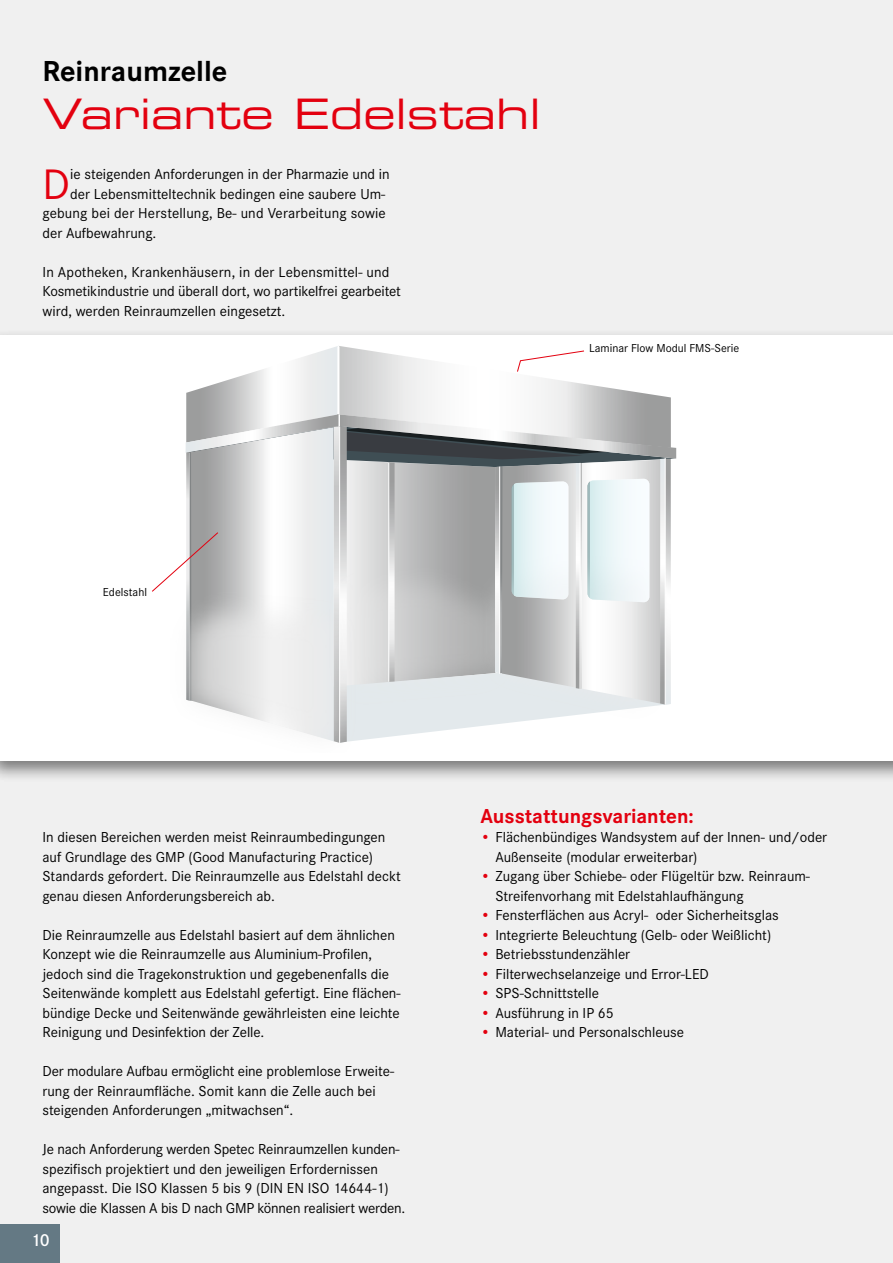
<style>
.page{position:relative;width:893px;height:1263px;background:#f0f0f0}
.page>*{position:absolute;margin:0;border:0;box-sizing:border-box;transform-origin:0 0}
.t1{font:44.25px "Corporate S";color:#e3000f}
.t2{font:42px "Eurostile Extended Two";color:#e3000f}
.t3{font:700 30px "Corporate S";color:#000}
.t4{font:700 21px "Corporate S";color:#e3000f}
.t5{font:600 18px "Corporate S";color:#fff}
.t6{font:15px/19.5px "Corporate S";color:#000}
.t7{font:12px "Corporate S";color:#000}
.s1{color:#e3000f}
</style>
<div class="page">
<div style="left:0;top:1225px;width:60px;height:38px;background:#647984"></div>
<div style="left:0;top:329px;width:893px;height:454px;background:#000;opacity:.5"></div>
<div style="left:0;top:335px;width:893px;height:425px;background:#fff"></div>
<svg style="left:152px;top:346px;width:524px;height:397px"></svg>
<h3 class="t3" style="left:43px;top:54px;width:186px">Reinraumzelle</h3>
<h2 class="t2" style="left:43px;top:85px;width:500px">Variante Edelstahl</h2>
<h1 class="t1" style="left:43px;top:159px;width:29px">D</h1>
<p class="t6" style="left:70px;top:165px;width:321px">ie steigenden Anforderungen in der Pharmazie und in</p>
<p class="t6" style="left:70px;top:184px;width:316px">der Lebensmitteltechnik bedingen eine saubere Um-</p>
<p class="t6" style="left:43px;top:204px;width:345px">gebung bei der Herstellung, Be- und Verarbeitung sowie</p>
<p class="t6" style="left:43px;top:223px;width:115px">der Aufbewahrung.</p>
<p class="t6" style="left:43px;top:262px;width:360px">In Apotheken, Krankenhäusern, in der Lebensmittel- und<br>Kosmetikindustrie und überall dort, wo partikelfrei gearbeitet wird, werden Reinraumzellen eingesetzt.</p>
<p class="t7" style="left:589px;top:341px;width:152px">Laminar Flow Modul FMS-Serie</p>
<p class="t7" style="left:103px;top:585px;width:46px">Edelstahl</p>
<p class="t6" style="left:43px;top:828px;width:360px">In diesen Bereichen werden meist Reinraumbedingungen auf Grundlage des GMP (Good Manufacturing Practice)<br>Standards gefordert. Die Reinraumzelle aus Edelstahl deckt genau diesen Anforderungsbereich ab.</p>
<p class="t6" style="left:43px;top:925px;width:360px">Die Reinraumzelle aus Edelstahl basiert auf dem ähnlichen Konzept wie die Reinraumzelle aus Aluminium-Profilen, jedoch sind die Tragekonstruktion und gegebenenfalls die Seitenwände komplett aus Edelstahl gefertigt. Eine flächen&shy;bündige Decke und Seitenwände gewährleisten eine leichte Reinigung und Desinfektion der Zelle.</p>
<p class="t6" style="left:43px;top:1062px;width:353px">Der modulare Aufbau ermöglicht eine problemlose Erweite&shy;rung der Reinraumfläche. Somit kann die Zelle auch bei steigenden Anforderungen „mitwachsen“.</p>
<p class="t6" style="left:43px;top:1140px;width:364px">Je nach Anforderung werden Spetec Reinraumzellen kunden&shy;spezifisch projektiert und den jeweiligen Erfordernissen angepasst. Die ISO Klassen 5 bis 9 (DIN EN ISO 14644-1) sowie die Klassen A bis D nach GMP können realisiert werden.</p>
<p class="t5" style="left:31px;top:1230px;width:21px">10</p>
<h3 class="t4" style="left:480px;top:804px;width:215px">Ausstattungsvarianten:</h3>
<p class="t6" style="left:495px;top:828px;width:333px;text-indent:-15px"><span class="s1">•</span> Flächenbündiges Wandsystem auf der Innen- und/oder<br>Außenseite (modular erweiterbar)</p>
<p class="t6" style="left:495px;top:867px;width:316px;text-indent:-15px"><span class="s1">•</span> Zugang über Schiebe- oder Flügeltür bzw. Reinraum-<br>Streifenvorhang mit Edelstahlaufhängung</p>
<p class="t6" style="left:480px;top:906px;width:300px"><span class="s1">•</span> Fensterflächen aus Acryl- oder Sicherheitsglas</p>
<p class="t6" style="left:480px;top:925px;width:292px"><span class="s1">•</span> Integrierte Beleuchtung (Gelb- oder Weißlicht)</p>
<p class="t6" style="left:480px;top:945px;width:151px"><span class="s1">•</span> Betriebsstundenzähler</p>
<p class="t6" style="left:480px;top:964px;width:230px"><span class="s1">•</span> Filterwechselanzeige und Error-LED</p>
<p class="t6" style="left:480px;top:984px;width:120px"><span class="s1">•</span> SPS-Schnittstelle</p>
<p class="t6" style="left:480px;top:1003px;width:135px"><span class="s1">•</span> Ausführung in IP 65</p>
<p class="t6" style="left:480px;top:1023px;width:205px"><span class="s1">•</span> Material- und Personalschleuse</p>
</div>
